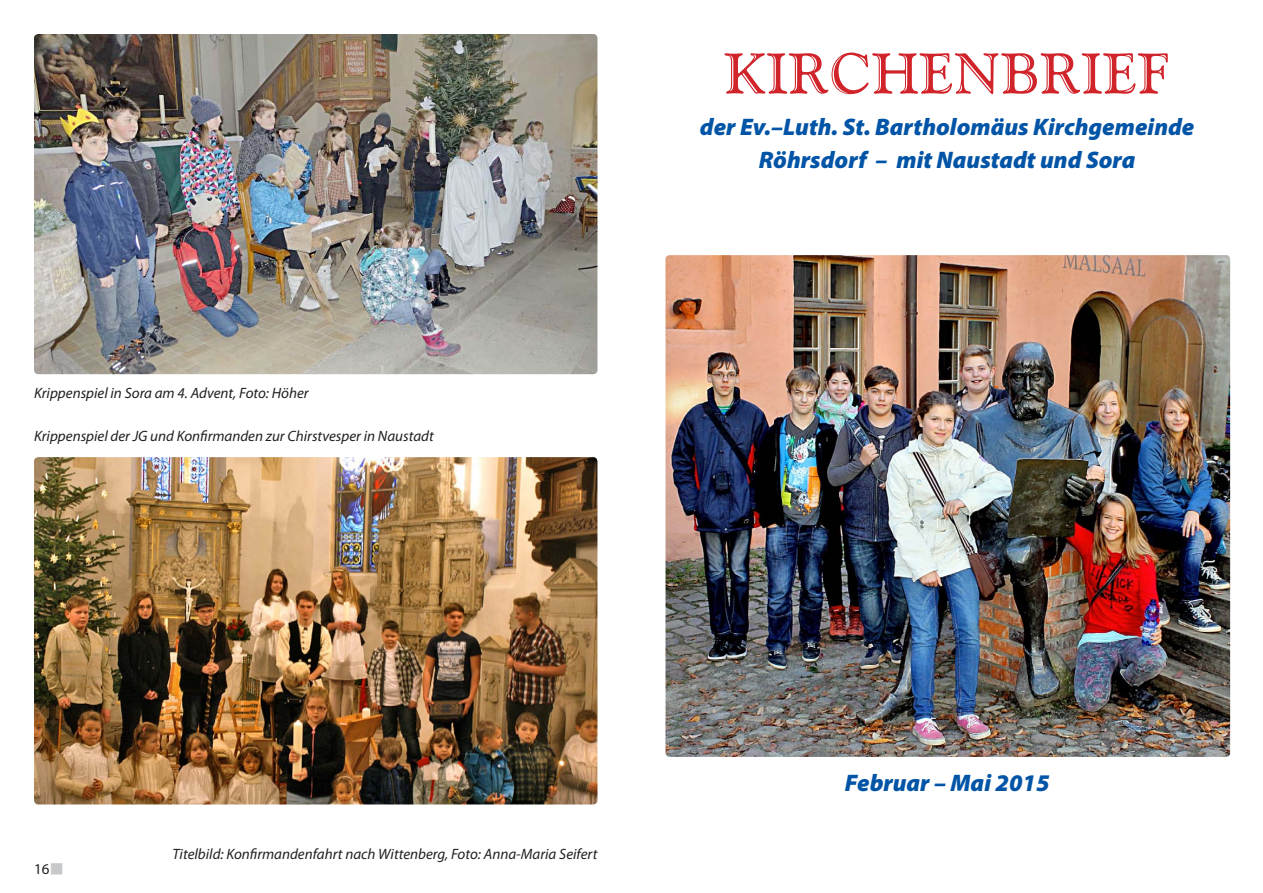
<style>
.page{position:relative;width:1263px;height:893px;background:#fff}
.page>*{position:absolute;margin:0;border:0;box-sizing:border-box;transform-origin:0 0}
.t1{font:57px "Goudy Handtooled BT";letter-spacing:.025em;color:#d1232a}
.t2{font:italic 900 24px/33px "Myriad Pro";color:#0154a6;text-align:center}
.t3{font:italic 15px "Myriad Pro";color:#231f20}
.t4{font:15px "Myriad Pro";color:#231f20}
.s1{color:#c7c8ca}
</style>
<div class="page">
<img style="left:665px;top:255px;width:565px;height:502px">
<img style="left:34px;top:34px;width:563px;height:340px">
<img style="left:34px;top:457px;width:563px;height:347px">
<p class="t3" style="left:34px;top:383px;width:276px">Krippenspiel in Sora am 4. Advent, Foto: Höher</p>
<p class="t3" style="left:34px;top:427px;width:401px">Krippenspiel der JG und Konfirmanden zur Chirstvesper in Naustadt</p>
<h1 class="t1" style="left:725px;top:38px;width:446px">KIRCHENBRIEF</h1>
<h2 class="t2" style="left:700px;top:109px;width:496px">der Ev.–Luth. St. Bartholomäus Kirchgemeinde<br>Röhrsdorf – mit Naustadt und Sora</h2>
<p class="t4" style="left:34px;top:860px;width:31px">16<span class="s1">■</span></p>
<p class="t3" style="left:173px;top:845px;width:426px">Titelbild: Konfirmandenfahrt nach Wittenberg, Foto: Anna-Maria Seifert</p>
<h2 class="t2" style="left:845px;top:765px;width:206px">Februar – Mai 2015</h2>
</div>
